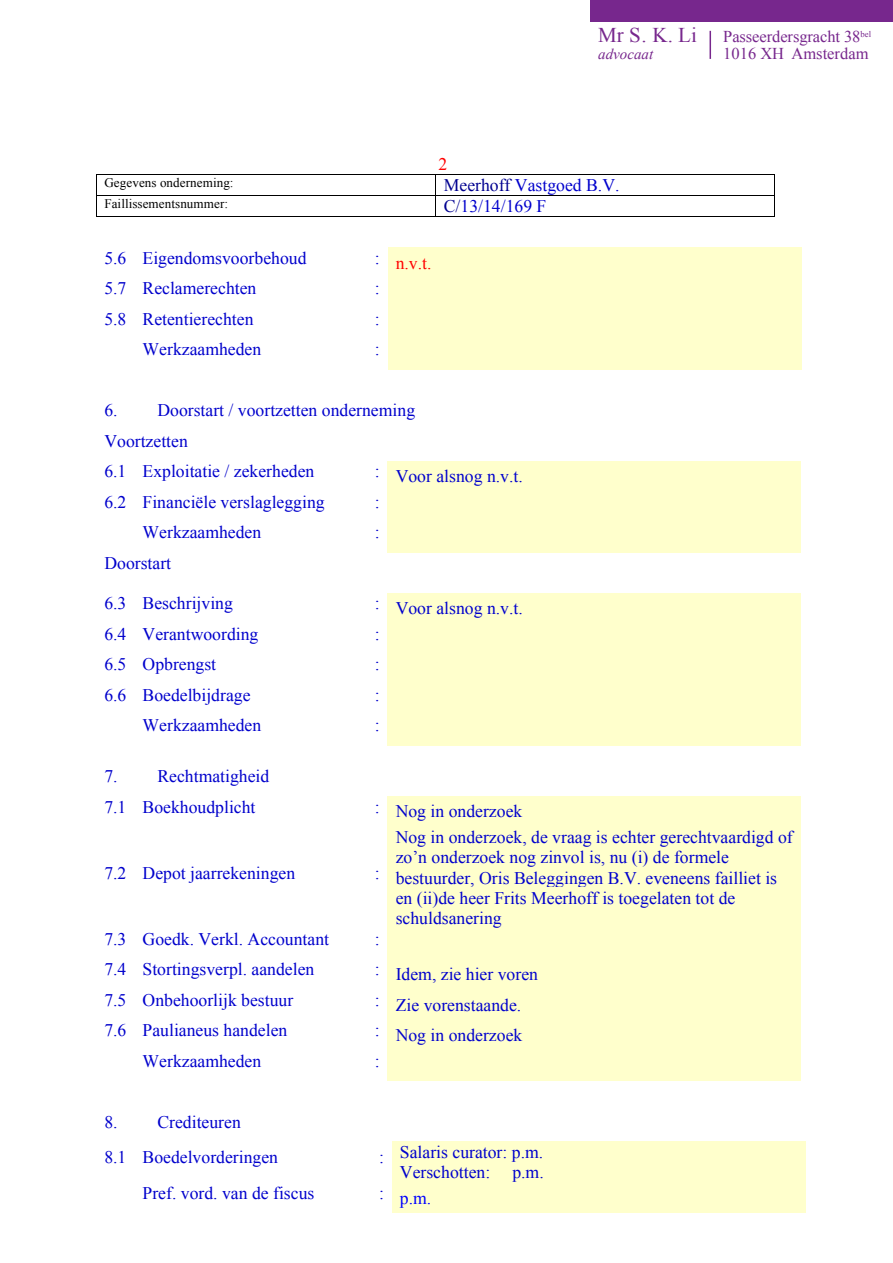
<style>
.page{position:relative;width:893px;height:1263px;background:#fff}
.page>*{position:absolute;margin:0;border:0;box-sizing:border-box;transform-origin:0 0}
.t1{font:21px "Times New Roman";color:#77278d}
.t2{font:17.7px/20.4px "Times New Roman";color:#00c}
.t3{font:17.7px "Times New Roman";color:#f00}
.t4{font:17.7px "Times New Roman";color:#00f}
.t5{font:16.5px "Times New Roman";letter-spacing:-.005em;color:#77278d}
.t6{font:italic 15px "Times New Roman";color:#77278d}
.t7{font:13.05px "Times New Roman";letter-spacing:.005em;color:#000}
.s1{color:#000090}
</style>
<div class="page">
<hr style="left:709px;top:31px;width:2px;height:28px;background:#77278d">
<div style="left:590px;top:0;width:303px;height:21px;background:#77278d"></div>
<hr style="left:97px;top:174px;width:338px;height:1px;background:#000">
<hr style="left:436px;top:174px;width:338px;height:1px;background:#000">
<hr style="left:97px;top:195px;width:338px;height:1px;background:#000">
<hr style="left:436px;top:195px;width:338px;height:1px;background:#000">
<svg style="left:96px;top:174px;width:1px;height:43px"></svg>
<hr style="left:97px;top:216px;width:338px;height:1px;background:#000">
<svg style="left:435px;top:174px;width:1px;height:43px"></svg>
<hr style="left:436px;top:216px;width:338px;height:1px;background:#000">
<svg style="left:774px;top:174px;width:1px;height:43px"></svg>
<div style="left:388px;top:248px;width:413px;height:30px;background:#ffc"></div>
<div style="left:388px;top:278px;width:413px;height:30px;background:#ffc"></div>
<div style="left:388px;top:308px;width:413px;height:31px;background:#ffc"></div>
<div style="left:388px;top:339px;width:413px;height:30px;background:#ffc"></div>
<div style="left:388px;top:461px;width:413px;height:30px;background:#ffc"></div>
<div style="left:388px;top:491px;width:413px;height:31px;background:#ffc"></div>
<div style="left:388px;top:522px;width:413px;height:30px;background:#ffc"></div>
<div style="left:388px;top:593px;width:413px;height:30px;background:#ffc"></div>
<div style="left:388px;top:623px;width:413px;height:31px;background:#ffc"></div>
<div style="left:388px;top:654px;width:413px;height:30px;background:#ffc"></div>
<div style="left:388px;top:684px;width:413px;height:31px;background:#ffc"></div>
<div style="left:388px;top:715px;width:413px;height:30px;background:#ffc"></div>
<div style="left:388px;top:796px;width:413px;height:31px;background:#ffc"></div>
<div style="left:388px;top:827px;width:413px;height:101px;background:#ffc"></div>
<div style="left:388px;top:928px;width:413px;height:31px;background:#ffc"></div>
<div style="left:388px;top:959px;width:413px;height:30px;background:#ffc"></div>
<div style="left:388px;top:989px;width:413px;height:31px;background:#ffc"></div>
<div style="left:388px;top:1020px;width:413px;height:30px;background:#ffc"></div>
<div style="left:388px;top:1050px;width:413px;height:31px;background:#ffc"></div>
<div style="left:392px;top:1142px;width:413px;height:40px;background:#ffc"></div>
<div style="left:392px;top:1182px;width:413px;height:31px;background:#ffc"></div>
<p class="t3" style="left:438px;top:152px;width:10px">2</p>
<p class="t1" style="left:598px;top:21px;width:100px">Mr S. K. Li</p>
<p class="t5" style="left:723px;top:25px;width:149px">Passeerdersgracht 38<sup>bel</sup></p>
<p class="t6" style="left:598px;top:44px;width:56px">advocaat</p>
<p class="t5" style="left:723px;top:42px;width:147px">1016 XH Amsterdam</p>
<p class="t7" style="left:104px;top:174px;width:131px">Gegevens onderneming:</p>
<p class="t2" style="left:444px;top:175px;width:177px"><span class="s1">Meerhoff</span> Vastgoed B.V.</p>
<p class="t7" style="left:104px;top:195px;width:125px">Faillissementsnummer:</p>
<p class="t2" style="left:444px;top:196px;width:104px"><span class="s1">C/</span>13/14/169 F</p>
<p class="t2" style="left:104px;top:247px;width:204px">5.6 Eigendomsvoorbehoud</p>
<p class="t3" style="left:375px;top:251px;width:58px"><sup>:</sup> n.v.t.</p>
<p class="t2" style="left:104px;top:278px;width:154px">5.7 Reclamerechten</p>
<p class="t2" style="left:375px;top:278px;width:6px">:</p>
<p class="t2" style="left:104px;top:308px;width:151px">5.8 Retentierechten</p>
<p class="t2" style="left:375px;top:308px;width:6px">:</p>
<p class="t2" style="left:143px;top:339px;width:120px">Werkzaamheden</p>
<p class="t2" style="left:375px;top:339px;width:6px">:</p>
<p class="t2" style="left:104px;top:395px;width:312px;line-height:30.5px">6. Doorstart / voortzetten onderneming<br>Voortzetten<br>6.1 Exploitatie / zekerheden</p>
<p class="t2" style="left:375px;top:466px;width:150px">: Voor alsnog n.v.t.</p>
<p class="t2" style="left:104px;top:491px;width:222px">6.2 Financiële verslaglegging</p>
<p class="t2" style="left:375px;top:491px;width:6px">:</p>
<p class="t2" style="left:143px;top:522px;width:120px">Werkzaamheden</p>
<p class="t2" style="left:375px;top:522px;width:6px">:</p>
<p class="t2" style="left:104px;top:552px;width:68px">Doorstart</p>
<p class="t2" style="left:104px;top:593px;width:130px">6.3 Beschrijving</p>
<p class="t2" style="left:375px;top:598px;width:150px">: Voor alsnog n.v.t.</p>
<p class="t2" style="left:104px;top:623px;width:156px">6.4 Verantwoording</p>
<p class="t2" style="left:375px;top:623px;width:6px">:</p>
<p class="t2" style="left:104px;top:654px;width:113px">6.5 Opbrengst</p>
<p class="t2" style="left:375px;top:654px;width:6px">:</p>
<p class="t2" style="left:104px;top:684px;width:148px">6.6 Boedelbijdrage</p>
<p class="t2" style="left:375px;top:684px;width:6px">:</p>
<p class="t2" style="left:143px;top:715px;width:120px">Werkzaamheden</p>
<p class="t2" style="left:375px;top:715px;width:6px">:</p>
<p class="t2" style="left:104px;top:761px;width:166px;line-height:30.5px">7. Rechtmatigheid<br>7.1 Boekhoudplicht</p>
<p class="t2" style="left:375px;top:801px;width:149px">: Nog in onderzoek</p>
<p class="t2" style="left:104px;top:862px;width:192px">7.2 Depot jaarrekeningen</p>
<p class="t2" style="left:375px;top:862px;width:6px">:</p>
<p class="t2" style="left:396px;top:826px;width:399px">Nog in onderzoek, de vraag is echter gerechtvaardigd of zo’n onderzoek nog zinvol is, nu (i) de formele bestuurder, Oris Beleggingen B.V. eveneens failliet is en (ii)de heer Frits Meerhoff is toegelaten tot de schuldsanering</p>
<p class="t2" style="left:104px;top:928px;width:226px">7.3 Goedk. Verkl. Accountant</p>
<p class="t2" style="left:375px;top:928px;width:6px">:</p>
<p class="t2" style="left:104px;top:959px;width:211px">7.4 Stortingsverpl. aandelen</p>
<p class="t2" style="left:375px;top:964px;width:165px">: Idem, zie hier voren</p>
<p class="t2" style="left:104px;top:989px;width:190px">7.5 Onbehoorlijk bestuur</p>
<p class="t2" style="left:375px;top:994px;width:148px">: Zie vorenstaande.</p>
<p class="t2" style="left:104px;top:1020px;width:184px">7.6 Paulianeus handelen</p>
<p class="t2" style="left:375px;top:1025px;width:149px">: Nog in onderzoek</p>
<p class="t2" style="left:143px;top:1050px;width:120px">Werkzaamheden</p>
<p class="t2" style="left:375px;top:1050px;width:6px">:</p>
<p class="t2" style="left:104px;top:1103px;width:175px;line-height:35.7px">8. Crediteuren<br>8.1 Boedelvorderingen</p>
<p class="t2" style="left:400px;top:1141px;width:145px;text-indent:-21px">: Salaris curator: p.m.<br>Verschotten:</p>
<p class="t2" style="left:512px;top:1162px;width:33px">p.m.</p>
<p class="t2" style="left:143px;top:1182px;width:173px">Pref. vord. van de fiscus</p>
<p class="t4" style="left:379px;top:1186px;width:54px"><sup>:</sup> p.m.</p>
</div>
